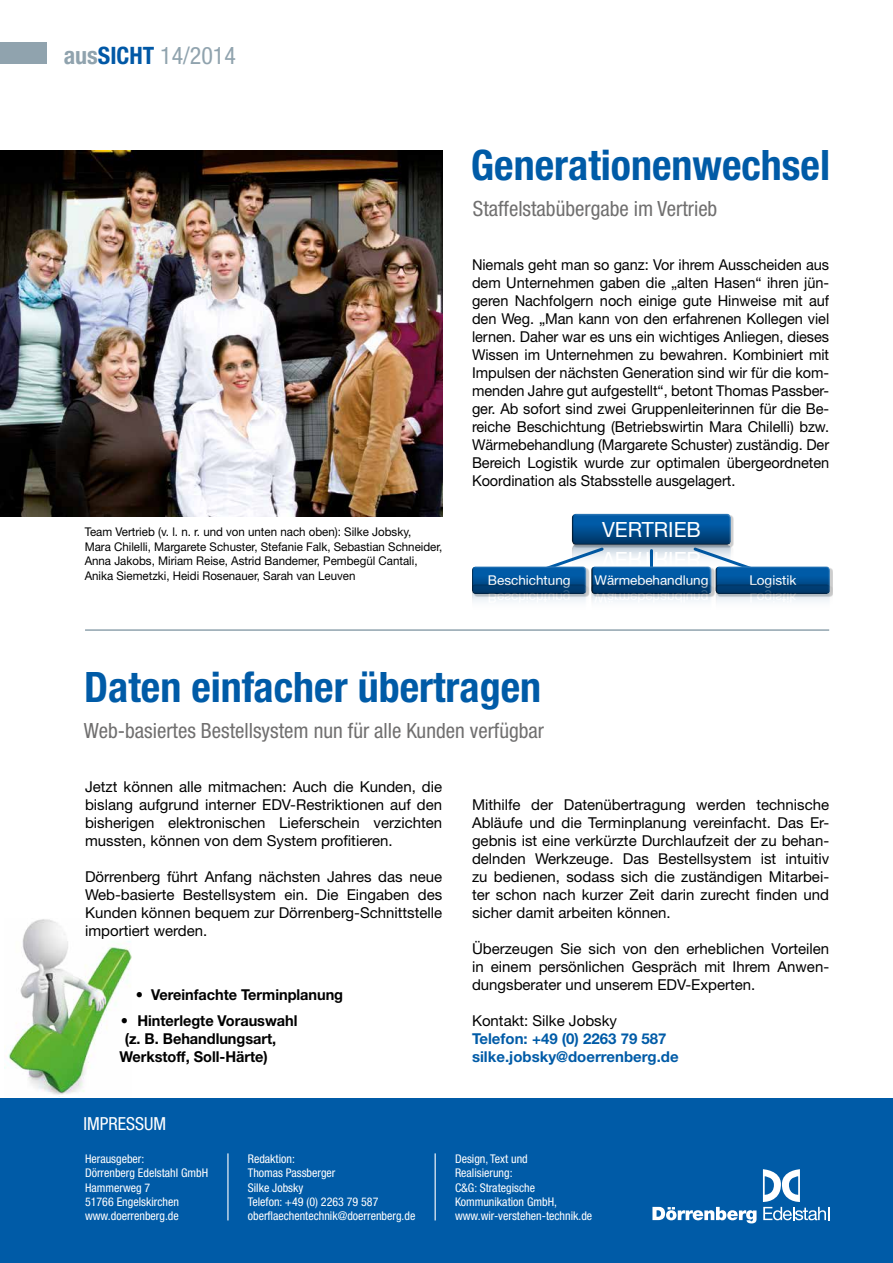
<style>
.page{position:relative;width:893px;height:1263px;background:#fff}
.page>*{position:absolute;margin:0;border:0;box-sizing:border-box;transform-origin:0 0}
.t1{font:700 condensed 42px "Helvetica Neue LT";color:#005ba7}
.t2{font:condensed 24px "Helvetica Neue LT";color:#90a3ae}
.t3{font:condensed 21px "Helvetica Neue LT";color:#706f6f}
.t4{font:21px "Helvetica Neue";color:#fff}
.t5{font:condensed 18px "Helvetica Neue LT";color:#fff}
.t6{font:15px/18px "Helvetica Neue";color:#000;text-align:justify}
.t7{font:700 15px "Helvetica Neue";letter-spacing:-.005em;color:#000}
.t8{font:700 15px/18px "Helvetica Neue";color:#005ba7}
.t9{font:13.5px "Helvetica Neue";color:#fff}
.t10{font:condensed 12px/14.4px "Helvetica Neue LT";color:#fff}
.t11{font:12px/14.4px "Helvetica Neue";color:#000;scale:.96 1}
.s1{font-weight:700}
.s2{font-weight:700;color:#0058a6}
</style>
<div class="page">
<div style="left:0;top:1098px;width:893px;height:165px;background:#005ba7"></div>
<hr style="left:227px;top:1153px;width:1px;height:67px;background:#fff">
<hr style="left:435px;top:1153px;width:1px;height:67px;background:#fff">
<svg style="left:652px;top:1207px;width:104px;height:16px"></svg>
<svg style="left:763px;top:1169px;width:66px;height:51px"></svg>
<div style="left:0;top:43px;width:47px;height:21px;background:#90a3ae"></div>
<img style="left:4px;top:919px;width:128px;height:176px">
<div style="left:571px;top:512px;width:159px;height:34px;background:#000;opacity:.75"></div>
<div style="left:571px;top:543px;width:159px;height:34px;background:#36485b"></div>
<div style="left:472px;top:564px;width:114px;height:31px;background:#000;opacity:.75"></div>
<div style="left:473px;top:583px;width:116px;height:31px;background:#fff;opacity:.57"></div>
<div style="left:472px;top:583px;width:114px;height:31px;background:#000;opacity:.75"></div>
<div style="left:591px;top:564px;width:120px;height:31px;background:#005195"></div>
<div style="left:592px;top:583px;width:122px;height:31px;background:#fff;opacity:.57"></div>
<div style="left:591px;top:583px;width:120px;height:31px;background:#000;opacity:.75"></div>
<div style="left:715px;top:564px;width:115px;height:31px;background:#000;opacity:.75"></div>
<div style="left:717px;top:586px;width:116px;height:29px;background:#000;opacity:.2"></div>
<div style="left:715px;top:583px;width:115px;height:31px;background:#000;opacity:.75"></div>
<hr style="left:85px;top:629px;width:744px;height:2px;background:#90a3ae">
<img style="left:0;top:151px;width:442px;height:366px">
<svg style="left:526px;top:545px;width:245px;height:33px"></svg>
<svg style="left:489px;top:590px;width:81px;height:13px"></svg>
<svg style="left:595px;top:590px;width:113px;height:13px"></svg>
<svg style="left:750px;top:590px;width:46px;height:13px"></svg>
<h2 class="t2" style="left:64px;top:41px;width:174px"><span class="s1">aus</span><span class="s2">SICHT</span> 14/2014</h2>
<h1 class="t1" style="left:471px;top:140px;width:361px">Generationenwechsel</h1>
<h3 class="t3" style="left:473px;top:196px;width:246px">Staffelstabübergabe im Vertrieb</h3>
<p class="t6" style="left:472px;top:255px;width:359px">Niemals geht man so ganz: Vor ihrem Ausscheiden aus dem Unternehmen gaben die „alten Hasen“ ihren jün&shy;geren Nachfolgern noch einige gute Hinweise mit auf den Weg. „Man kann von den erfahrenen Kollegen viel lernen. Daher war es uns ein wichtiges Anliegen, dieses Wissen im Unternehmen zu bewahren. Kombiniert mit Impulsen der nächsten Generation sind wir für die kom&shy;menden Jahre gut aufgestellt“, betont Thomas Passber&shy;ger. Ab sofort sind zwei Gruppenleiterinnen für die Be&shy;reiche Beschichtung (Betriebswirtin Mara Chilelli) bzw.<br>Wärmebehandlung (Margarete Schuster) zuständig. Der Bereich Logistik wurde zur optimalen übergeordneten Koordination als Stabsstelle ausgelagert.</p>
<p class="t11" style="left:85px;top:525px;width:374px">Team Vertrieb (v. l. n. r. und von unten nach oben): Silke Jobsky,<br>Mara Chilelli, Margarete Schuster, Stefanie Falk, Sebastian Schneider, Anna Jakobs, Miriam Reise, Astrid Bandemer, Pembegül Cantali, Anika Siemetzki, Heidi Rosenauer, Sarah van Leuven</p>
<h3 class="t4" style="left:602px;top:517px;width:100px">VERTRIEB</h3>
<p class="t9" style="left:488px;top:573px;width:84px">Beschichtung</p>
<p class="t9" style="left:594px;top:573px;width:115px">Wärmebehandlung</p>
<p class="t9" style="left:749px;top:573px;width:49px">Logistik</p>
<h1 class="t1" style="left:84px;top:661px;width:459px">Daten einfacher übertragen</h1>
<h3 class="t3" style="left:84px;top:718px;width:462px">Web-basiertes Bestellsystem nun für alle Kunden verfügbar</h3>
<p class="t6" style="left:85px;top:777px;width:359px">Jetzt können alle mitmachen: Auch die Kunden, die bislang aufgrund interner EDV-Restriktionen auf den bisherigen elektronischen Lieferschein verzichten mussten, können von dem System profitieren.</p>
<p class="t6" style="left:85px;top:867px;width:359px">Dörrenberg führt Anfang nächsten Jahres das neue Web-basierte Bestellsystem ein. Die Eingaben des Kunden können bequem zur Dörrenberg-Schnittstelle importiert werden.</p>
<p class="t7" style="left:136px;top:985px;width:209px">• Vereinfachte Terminplanung</p>
<p class="t7" style="left:121px;top:1011px;width:178px">• Hinterlegte Vorauswahl</p>
<p class="t7" style="left:125px;top:1029px;width:153px">(z. B. Behandlungsart,</p>
<p class="t7" style="left:119px;top:1047px;width:150px">Werkstoff, Soll-Härte)</p>
<p class="t5" style="left:83px;top:1113px;width:84px">IMPRESSUM</p>
<p class="t6" style="left:472px;top:795px;width:359px">Mithilfe der Datenübertragung werden technische Abläufe und die Terminplanung vereinfacht. Das Er&shy;gebnis ist eine verkürzte Durchlaufzeit der zu behan&shy;delnden Werkzeuge. Das Bestellsystem ist intuitiv zu bedienen, sodass sich die zuständigen Mitarbei&shy;ter schon nach kurzer Zeit darin zurecht finden und sicher damit arbeiten können.</p>
<p class="t6" style="left:472px;top:939px;width:359px">Überzeugen Sie sich von den erheblichen Vorteilen in einem persönlichen Gespräch mit Ihrem Anwen&shy;dungsberater und unserem EDV-Experten.</p>
<p class="t6" style="left:472px;top:1011px;width:147px">Kontakt: Silke Jobsky</p>
<p class="t8" style="left:472px;top:1029px;width:208px">Telefon: +49 (0) 2263 79 587 silke.jobsky@doerrenberg.de</p>
<p class="t10" style="left:85px;top:1151px;width:125px">Herausgeber:<br>Dörrenberg Edelstahl GmbH<br>Hammerweg 7<br>51766 Engelskirchen www.doerrenberg.de</p>
<p class="t10" style="left:248px;top:1151px;width:169px">Redaktion:<br>Thomas Passberger<br>Silke Jobsky<br>Telefon: +49 (0) 2263 79 587 oberflaechentechnik@doerrenberg.de</p>
<p class="t10" style="left:455px;top:1151px;width:139px">Design, Text und<br>Realisierung:<br>C&amp;G: Strategische<br>Kommunikation GmbH, www.wir-verstehen-technik.de</p>
</div>
